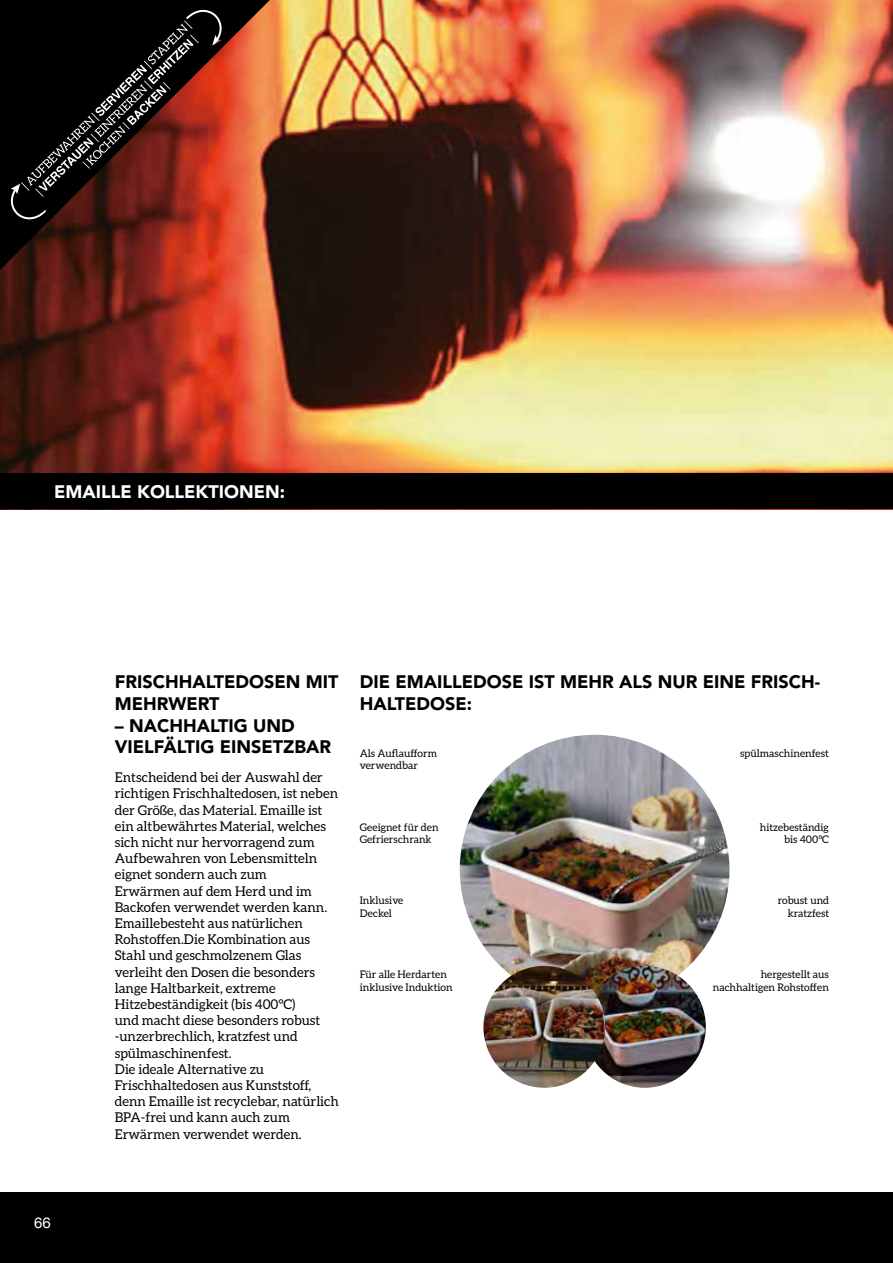
<style>
.page{position:relative;width:893px;height:1263px;background:#fff}
.page>*{position:absolute;margin:0;border:0;box-sizing:border-box;transform-origin:0 0}
.t1{font:900 18px/21.6px "Avenir LT Std";color:#000}
.t2{font:900 18px "Avenir LT Std";color:#fff}
.t3{font:15px "Helvetica Neue";color:#fff}
.t4{font:13.5px/16.2px "Aleo";color:#000}
.t5{font:10.5px/12.6px "Aleo";color:#000}
</style>
<div class="page">
<div style="left:0;top:1192px;width:893px;height:71px;background:#000"></div>
<img style="left:0;top:0;width:893px;height:473px">
<div style="left:0;top:473px;width:893px;height:36px;background:#000"></div>
<svg style="left:0;top:0;width:270px;height:270px;background:#913721"></svg>
<svg style="left:0;top:0;width:200px;height:193px;background:#251312"></svg>
<img style="left:460px;top:735px;width:269px;height:269px;border-radius:135px">
<img style="left:584px;top:966px;width:122px;height:122px;border-radius:61px">
<img style="left:483px;top:966px;width:122px;height:122px;border-radius:61px">
<h1 class="t2" style="left:54px;top:481px;width:233px">EMAILLE KOLLEKTIONEN:</h1>
<p class="t3" style="left:34px;top:1212px;width:18px">66</p>
<h1 class="t1" style="left:115px;top:671px;width:225px">FRISCHHALTEDOSEN MIT<br>MEHRWERT</h1>
<h1 class="t1" style="left:115px;top:714px;width:218px">– NACHHALTIG UND<br>VIELFÄLTIG EINSETZBAR</h1>
<p class="t4" style="left:115px;top:769px;width:225px">Entscheidend bei der Auswahl der richtigen Frischhaltedosen, ist neben der Größe, das Material. Emaille ist ein altbewährtes Material, welches sich nicht nur hervorragend zum<br>Aufbewahren von Lebensmitteln eignet sondern auch zum<br>Erwärmen auf dem Herd und im<br>Backofen verwendet werden kann.<br>Emaillebesteht aus natürlichen<br>Rohstoffen.Die Kombination aus<br>Stahl und geschmolzenem Glas verleiht den Dosen die besonders lange Haltbarkeit, extreme<br>Hitzebeständigkeit (bis 400°C)<br>und macht diese besonders robust -unzerbrechlich, kratzfest und spülmaschinenfest.<br>Die ideale Alternative zu<br>Frischhaltedosen aus Kunststoff, denn Emaille ist recyclebar, natürlich<br>BPA-frei und kann auch zum<br>Erwärmen verwendet werden.</p>
<h1 class="t1" style="left:360px;top:671px;width:462px">DIE EMAILLEDOSE IST MEHR ALS NUR EINE FRISCH-<br>HALTEDOSE:</h1>
<p class="t5" style="left:360px;top:747px;width:79px">Als Auflaufform verwendbar</p>
<p class="t5" style="left:740px;top:747px;width:90px">spülmaschinenfest</p>
<p class="t5" style="left:360px;top:820px;width:80px">Geeignet für den<br>Gefrierschrank</p>
<p class="t5" style="left:760px;top:820px;width:71px;text-align:right">hitzebeständig bis 400°C</p>
<p class="t5" style="left:360px;top:894px;width:45px">Inklusive<br>Deckel</p>
<p class="t5" style="left:778px;top:894px;width:53px;text-align:right">robust und kratzfest</p>
<p class="t5" style="left:360px;top:968px;width:94px">Für alle Herdarten inklusive Induktion</p>
<p class="t5" style="left:713px;top:968px;width:117px;text-align:right">hergestellt aus nachhaltigen Rohstoffen</p>
</div>
